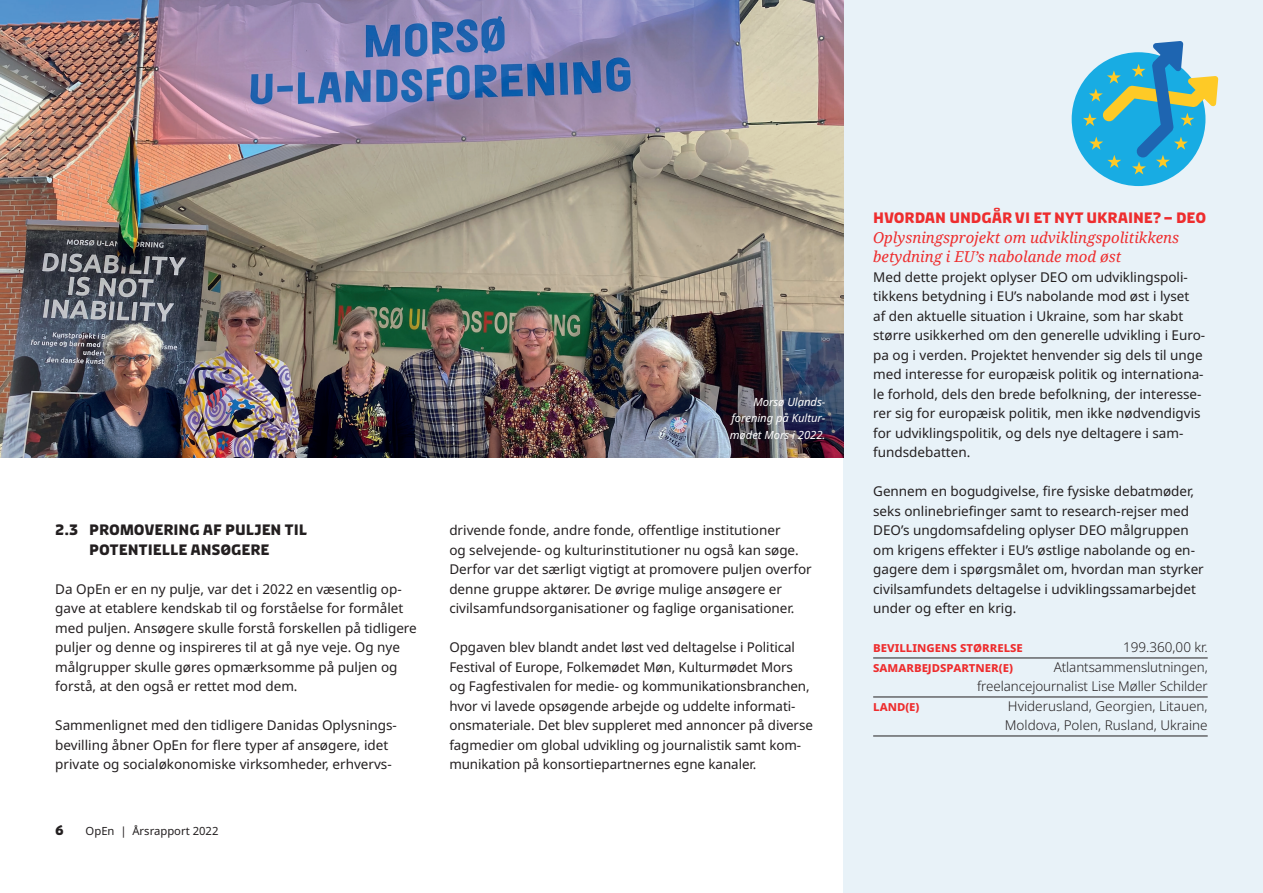
<style>
.page{position:relative;width:1263px;height:893px;background:#fff}
.page>*{position:absolute;margin:0;border:0;box-sizing:border-box;transform-origin:0 0}
.t1{font:italic 15px/19.5px "Noto Serif";color:#ee2d2e}
.t2{font:700 15px/19.5px "Diplomacy Office";letter-spacing:-.005em;color:#231f20;text-align:center}
.t3{font:700 15px "Diplomacy Office";letter-spacing:-.005em;color:#ee2d2e}
.t4{font:13.5px/19.5px "Noto Sans";color:#231f20}
.t5{font:300 13.5px/19.5px "Noto Sans";letter-spacing:-.005em;color:#231f20;text-align:right}
.t6{font:700 13.5px "Noto Sans";color:#ee2d2e}
.t7{font:700 13.5px "Diplomacy Office";color:#231f20}
.t8{font:italic 11.25px/16.2px "Noto Sans";letter-spacing:-.005em;color:#fff;text-align:justify}
.t9{font:11.25px "Noto Sans";color:#231f20}
</style>
<div class="page">
<div style="left:843px;top:0;width:420px;height:893px;background:#e8f2f8"></div>
<hr style="left:873px;top:658px;width:335px;height:1px;background:#231f20">
<hr style="left:873px;top:697px;width:335px;height:1px;background:#231f20">
<hr style="left:873px;top:736px;width:335px;height:1px;background:#231f20">
<div style="left:1072px;top:52px;width:133px;height:134px;background:#18ace3;border-radius:50%"></div>
<svg style="left:1083px;top:41px;width:135px;height:134px"></svg>
<img style="left:0;top:0;width:843px;height:457px">
<p class="t8" style="left:730px;top:394px;width:97px;text-indent:24px">Morsø Ulands&shy;forening på Kultur&shy;mødet Mors i 2022.</p>
<p class="t2" style="left:55px;top:520px;width:253px">2.3 PROMOVERING AF PULJEN TIL<br>POTENTIELLE ANSØGERE</p>
<p class="t4" style="left:55px;top:579px;width:363px">Da OpEn er en ny pulje, var det i 2022 en væsentlig op&shy;gave at etablere kendskab til og forståelse for formålet med puljen. Ansøgere skulle forstå forskellen på tidligere puljer og denne og inspireres til at gå nye veje. Og nye målgrupper skulle gøres opmærksomme på puljen og forstå, at den også er rettet mod dem.</p>
<p class="t4" style="left:55px;top:716px;width:343px">Sammenlignet med den tidligere Danidas Oplysnings&shy;bevilling åbner OpEn for flere typer af ansøgere, idet private og socialøkonomiske virksomheder, erhvervs-</p>
<p class="t7" style="left:55px;top:821px;width:10px">6</p>
<p class="t9" style="left:86px;top:825px;width:134px">OpEn | Årsrapport 2022</p>
<p class="t4" style="left:449px;top:521px;width:364px">drivende fonde, andre fonde, offentlige institutioner<br>og selvejende- og kulturinstitutioner nu også kan søge.<br>Derfor var det særligt vigtigt at promovere puljen overfor denne gruppe aktører. De øvrige mulige ansøgere er civilsamfundsorganisationer og faglige organisationer.</p>
<p class="t4" style="left:449px;top:638px;width:365px">Opgaven blev blandt andet løst ved deltagelse i Political Festival of Europe, Folkemødet Møn, Kulturmødet Mors<br>og Fagfestivalen for medie- og kommunikationsbranchen, hvor vi lavede opsøgende arbejde og uddelte informati&shy;onsmateriale. Det blev suppleret med annoncer på diverse fagmedier om global udvikling og journalistik samt kom&shy;munikation på konsortiepartnernes egne kanaler.</p>
<p class="t3" style="left:873px;top:208px;width:335px">HVORDAN UNDGÅR VI ET NYT UKRAINE? – DEO</p>
<p class="t1" style="left:873px;top:227px;width:307px">Oplysningsprojekt om udviklingspolitikkens betydning i EU’s nabolande mod øst</p>
<p class="t4" style="left:873px;top:267px;width:334px">Med dette projekt oplyser DEO om udviklingspoli&shy;tikkens betydning i EU’s nabolande mod øst i lyset<br>af den aktuelle situation i Ukraine, som har skabt større usikkerhed om den generelle udvikling i Euro&shy;pa og i verden. Projektet henvender sig dels til unge med interesse for europæisk politik og internationa&shy;le forhold, dels den brede befolkning, der interesse&shy;rer sig for europæisk politik, men ikke nødvendigvis for udviklingspolitik, og dels nye deltagere i sam&shy;fundsdebatten.</p>
<p class="t4" style="left:873px;top:482px;width:332px">Gennem en bogudgivelse, fire fysiske debatmøder, seks onlinebriefinger samt to research-rejser med DEO’s ungdomsafdeling oplyser DEO målgruppen om krigens effekter i EU’s østlige nabolande og en&shy;gagere dem i spørgsmålet om, hvordan man styrker civilsamfundets deltagelse i udviklingssamarbejdet under og efter en krig.</p>
<p class="t6" style="left:873px;top:639px;width:151px">BEVILLINGENS STØRRELSE</p>
<p class="t5" style="left:1123px;top:638px;width:86px">199.360,00 kr.</p>
<p class="t6" style="left:873px;top:659px;width:141px">SAMARBEJDSPARTNER(E)</p>
<p class="t5" style="left:977px;top:657px;width:232px">Atlantsammenslutningen, freelancejournalist Lise Møller Schilder</p>
<p class="t6" style="left:873px;top:698px;width:48px">LAND(E)</p>
<p class="t5" style="left:1005px;top:696px;width:204px;text-align:left">Hviderusland, Georgien, Litauen,<br>Moldova, Polen, Rusland, Ukraine</p>
</div>
